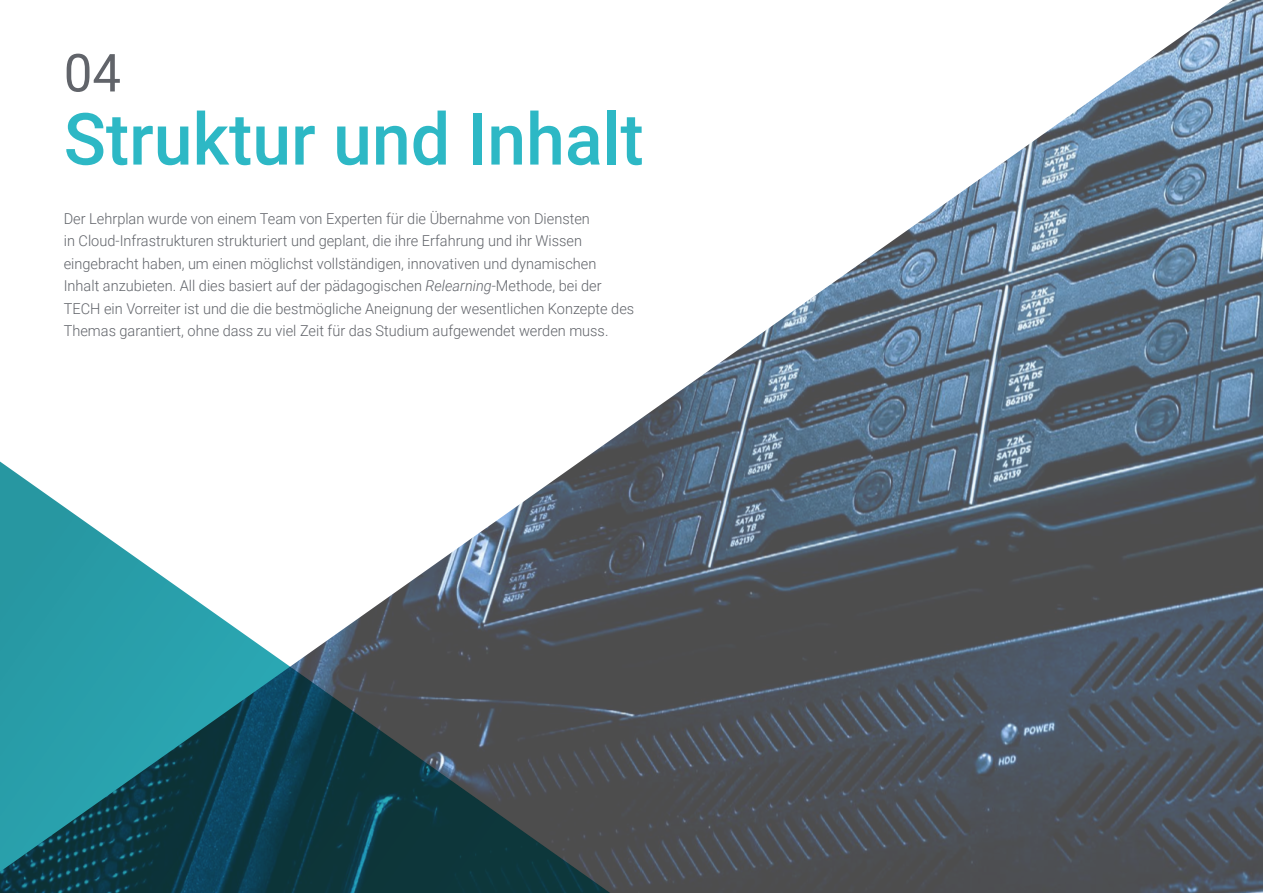
<style>
.page{position:relative;width:1263px;height:893px;background:#fff}
.page>*{position:absolute;margin:0;border:0;box-sizing:border-box;transform-origin:0 0}
.t1{font:500 72px "Roboto";color:#2db8c5}
.t2{font:52.5px "Roboto";color:#61646a}
.t3{font:300 15px/22.5px "Roboto";color:#61646a}
.s1{font-style:italic}
</style>
<div class="page">
<img style="left:602px;top:0;width:661px;height:893px">
<svg style="left:0;top:446px;width:640px;height:447px"></svg>
<h2 class="t2" style="left:64px;top:36px;width:59px">04</h2>
<h1 class="t1" style="left:64px;top:89px;width:581px">Struktur und Inhalt</h1>
<p class="t3" style="left:64px;top:207px;width:572px">Der Lehrplan wurde von einem Team von Experten für die Übernahme von Diensten<br>in Cloud-Infrastrukturen strukturiert und geplant, die ihre Erfahrung und ihr Wissen eingebracht haben, um einen möglichst vollständigen, innovativen und dynamischen Inhalt anzubieten. All dies basiert auf der pädagogischen <span class="s1">Relearning</span>-Methode, bei der TECH ein Vorreiter ist und die die bestmögliche Aneignung der wesentlichen Konzepte des Themas garantiert, ohne dass zu viel Zeit für das Studium aufgewendet werden muss.</p>
</div>
